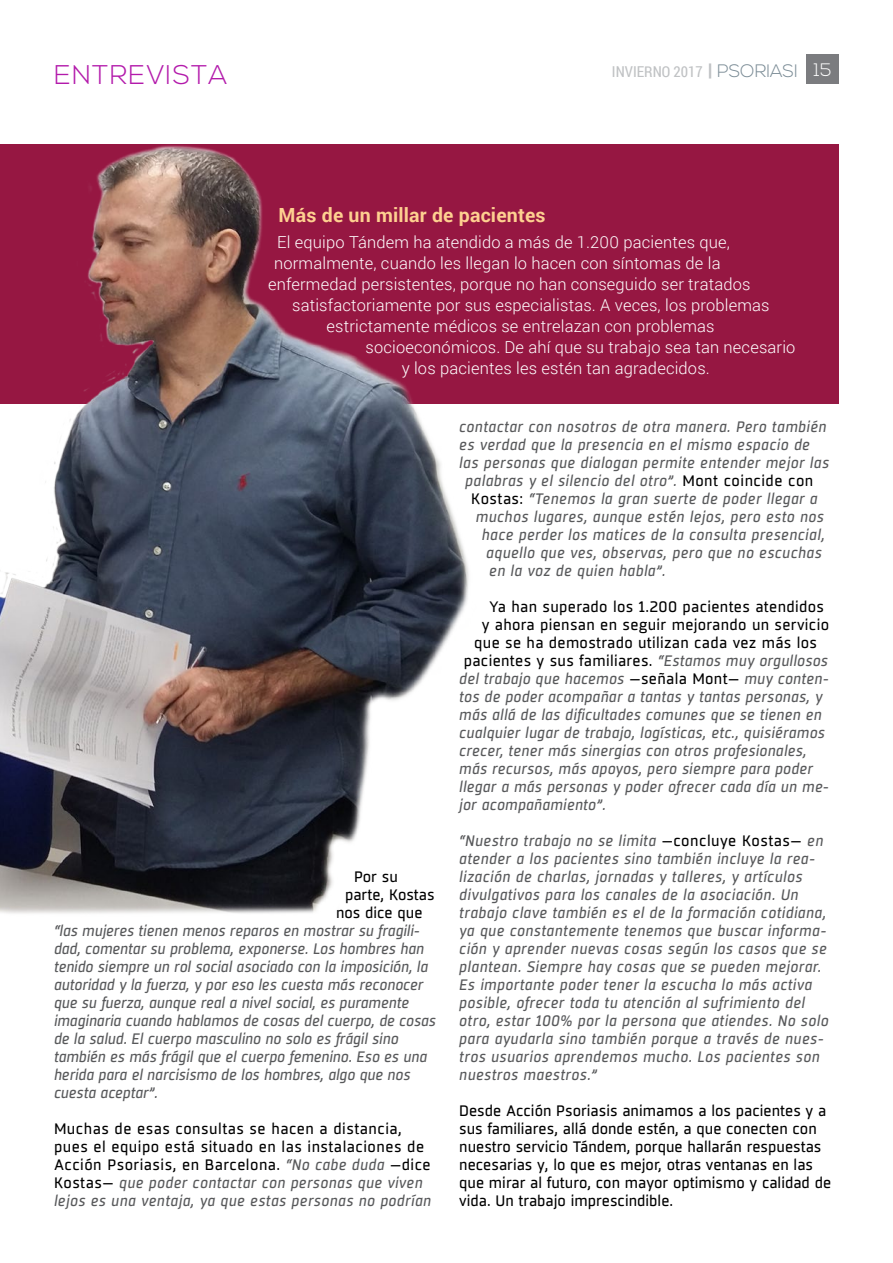
<style>
.page{position:relative;width:893px;height:1263px;background:#fff}
.page>*{position:absolute;margin:0;border:0;box-sizing:border-box;transform-origin:0 0}
.t1{font:300 27px "Nexa";letter-spacing:.04em;color:#b31aab}
.t2{font:700 19.5px "Roboto";letter-spacing:.01em;color:#fed090}
.t3{font:300 16.5px "Roboto";letter-spacing:.01em;color:#fff}
.t4{font:italic 15px/18px "Sisco";letter-spacing:.03em;color:#58595b}
.t5{font:italic 15px/18px "Sisco";color:#58595b}
.t6{font:15px/18px "Sisco";color:#000}
.t7{font:15px/18px "Sisco";letter-spacing:.03em;color:#000}
.t8{font:15px "Sisco";letter-spacing:.02em;color:#000}
.t9{font:15px "Roboto Condensed";color:#c0c2c4}
.s1{font-family:"Nexa";font-weight:700;font-size:18px}
.s2{font-family:"Nexa";font-weight:300;font-size:18px;color:#7a8b95}
.s3{font-family:"Nexa";font-weight:300;font-size:18px;color:#fff}
.s4{font-style:italic;color:#58595b}
.s5{font-style:normal;color:#000}
</style>
<div class="page">
<div style="left:0;top:145px;width:839px;height:259px;background:#961742"></div>
<img style="left:0;top:144px;width:571px;height:770px">
<div style="left:806px;top:54px;width:33px;height:30px;background:#7b7c7f"></div>
<h1 class="t1" style="left:54px;top:59px;width:175px">ENTREVISTA</h1>
<p class="t9" style="left:612px;top:61px;width:221px">INVIERNO 2017 <span class="s1">|</span> <span class="s2">PSORIASI</span> <span class="s3">15</span></p>
<h2 class="t2" style="left:279px;top:202px;width:268px">Más de un millar de pacientes</h2>
<p class="t3" style="left:277px;top:230px;width:454px">El equipo Tándem ha atendido a más de 1.200 pacientes que,</p>
<p class="t3" style="left:274px;top:251px;width:448px">normalmente, cuando les llegan lo hacen con síntomas de la</p>
<p class="t3" style="left:268px;top:272px;width:484px">enfermedad persistentes, porque no han conseguido ser tratados</p>
<p class="t3" style="left:292px;top:293px;width:479px">satisfactoriamente por sus especialistas. A veces, los problemas</p>
<p class="t3" style="left:327px;top:314px;width:389px">estrictamente médicos se entrelazan con problemas</p>
<p class="t3" style="left:366px;top:335px;width:431px">socioeconómicos. De ahí que su trabajo sea tan necesario</p>
<p class="t3" style="left:402px;top:356px;width:310px">y los pacientes les estén tan agradecidos.</p>
<p class="t6" style="left:354px;top:868px;width:45px">Por su</p>
<p class="t6" style="left:345px;top:886px;width:91px">parte, Kostas</p>
<p class="t6" style="left:336px;top:904px;width:88px">nos dice que</p>
<p class="t5" style="left:54px;top:922px;width:383px">“las mujeres tienen menos reparos en mostrar su fragili&shy;dad, comentar su problema, exponerse. Los hombres han tenido siempre un rol social asociado con la imposición, la autoridad y la fuerza, y por eso les cuesta más reconocer que su fuerza, aunque real a nivel social, es puramente imaginaria cuando hablamos de cosas del cuerpo, de cosas de la salud. El cuerpo masculino no solo es frágil sino también es más frágil que el cuerpo femenino. Eso es una herida para el narcisismo de los hombres, algo que nos cuesta aceptar”.</p>
<p class="t7" style="left:54px;top:1120px;width:379px">Muchas de esas consultas se hacen a distancia, pues el equipo está situado en las instalaciones de Acción Psoriasis, en Barcelona. <span class="s4">“No cabe duda</span> –dice Kostas– <span class="s4">que poder contactar con personas que viven lejos es una ventaja, ya que estas personas no podrían</span></p>
<p class="t4" style="left:459px;top:418px;width:369px">contactar con nosotros de otra manera. Pero también</p>
<p class="t4" style="left:459px;top:436px;width:352px">es verdad que la presencia en el mismo espacio de</p>
<p class="t4" style="left:459px;top:454px;width:371px">las personas que dialogan permite entender mejor las</p>
<p class="t4" style="left:465px;top:472px;width:350px">palabras y el silencio del otro”. <span class="s5">Mont coincide con</span></p>
<p class="t4" style="left:471px;top:490px;width:348px"><span class="s5">Kostas:</span> “Tenemos la gran suerte de poder llegar a</p>
<p class="t4" style="left:476px;top:508px;width:350px">muchos lugares, aunque estén lejos, pero esto nos</p>
<p class="t4" style="left:482px;top:526px;width:345px">hace perder los matices de la consulta presencial,</p>
<p class="t4" style="left:486px;top:544px;width:337px">aquello que ves, observas, pero que no escuchas</p>
<p class="t4" style="left:489px;top:562px;width:178px">en la voz de quien habla”.</p>
<p class="t8" style="left:489px;top:597px;width:336px">Ya han superado los 1.200 pacientes atendidos</p>
<p class="t8" style="left:482px;top:615px;width:349px">y ahora piensan en seguir mejorando un servicio</p>
<p class="t8" style="left:474px;top:633px;width:344px">que se ha demostrado utilizan cada vez más los</p>
<p class="t8" style="left:464px;top:651px;width:366px">pacientes y sus familiares. <span class="s4">“Estamos muy orgullosos</span></p>
<p class="t4" style="left:459px;top:670px;width:371px">del trabajo que hacemos <span class="s5">–señala Mont–</span> muy conten-</p>
<p class="t4" style="left:459px;top:688px;width:365px">tos de poder acompañar a tantas y tantas personas, y</p>
<p class="t4" style="left:459px;top:706px;width:364px">más allá de las dificultades comunes que se tienen en</p>
<p class="t4" style="left:459px;top:724px;width:367px">cualquier lugar de trabajo, logísticas, etc., quisiéramos</p>
<p class="t4" style="left:459px;top:742px;width:349px">crecer, tener más sinergias con otros profesionales,</p>
<p class="t4" style="left:459px;top:760px;width:355px">más recursos, más apoyos, pero siempre para poder</p>
<p class="t4" style="left:459px;top:778px;width:371px">llegar a más personas y poder ofrecer cada día un me-</p>
<p class="t4" style="left:459px;top:796px;width:148px">jor acompañamiento”.</p>
<p class="t4" style="left:459px;top:832px;width:371px">“Nuestro trabajo no se limita <span class="s5">–concluye Kostas–</span> en atender a los pacientes sino también incluye la rea&shy;lización de charlas, jornadas y talleres, y artículos divulgativos para los canales de la asociación. Un trabajo clave también es el de la formación cotidiana, ya que constantemente tenemos que buscar informa&shy;ción y aprender nuevas cosas según los casos que se plantean. Siempre hay cosas que se pueden mejorar.<br>Es importante poder tener la escucha lo más activa posible, ofrecer toda tu atención al sufrimiento del otro, estar 100% por la persona que atiendes. No solo para ayudarla sino también porque a través de nues&shy;tros usuarios aprendemos mucho. Los pacientes son nuestros maestros.”</p>
<p class="t6" style="left:459px;top:1102px;width:373px">Desde Acción Psoriasis animamos a los pacientes y a sus familiares, allá donde estén, a que conecten con nuestro servicio Tándem, porque hallarán respuestas necesarias y, lo que es mejor, otras ventanas en las que mirar al futuro, con mayor optimismo y calidad de vida. Un trabajo imprescindible.</p>
</div>
